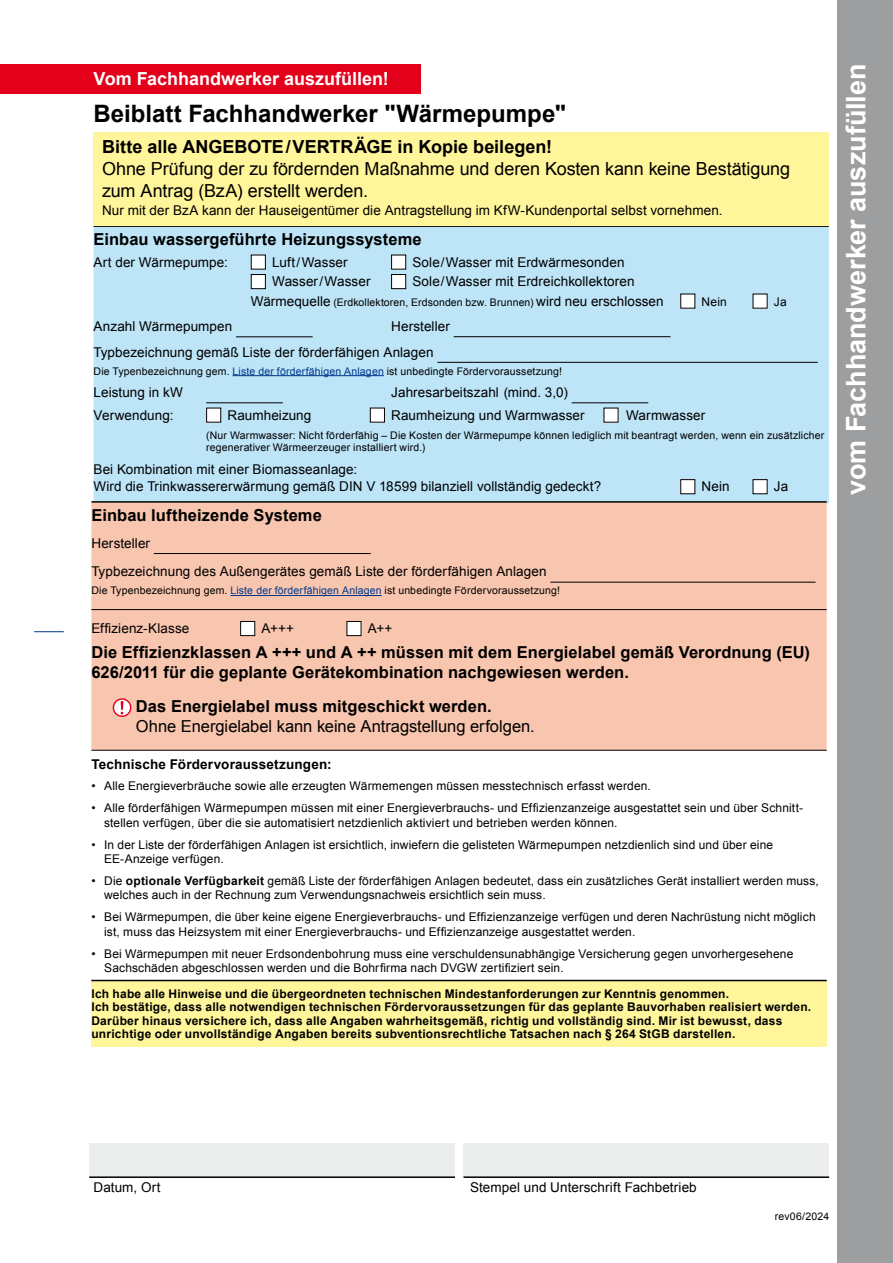
<style>
.page{position:relative;width:893px;height:1263px;background:#fff}
.page>*{position:absolute;margin:0;border:0;box-sizing:border-box;transform-origin:0 0}
.t1{font:700 27px "Arial";letter-spacing:-.005em;color:#fff}
.t2{font:700 24px "Arial";color:#000}
.t3{font:18px/21.6px "Arial";letter-spacing:-.005em;color:#000}
.t4{font:700 18px "Arial";color:#000}
.t5{font:700 18px "Arial";color:#fff}
.t6{font:700 16.5px/19.8px "Arial";letter-spacing:.005em;color:#000}
.t7{font:16.5px/19.8px "Arial";color:#000}
.t8{font:13.5px "Arial";letter-spacing:.005em;color:#000}
.t9{font:700 13.5px "Arial";letter-spacing:.015em;color:#000}
.t10{font:12px/14.4px "Arial";letter-spacing:.01em;color:#000}
.t11{font:700 12px/13.5px "Arial";letter-spacing:.015em;color:#000}
.t12{font:10.5px/12px "Arial";letter-spacing:.015em;color:#000}
.s1{font-size:13.5px}
.s2{color:#00378b}
.s3{font-weight:700}
</style>
<div class="page">
<hr style="left:34px;top:631px;width:30px;height:1px;background:#00378b">
<div style="left:0;top:64px;width:421px;height:30px;background:#e2001a"></div>
<div style="left:838px;top:0;width:55px;height:1263px;background:#9c9e9f"></div>
<div style="left:94px;top:227px;width:735px;height:277px;background:#bde4f7"></div>
<hr style="left:94px;top:225px;width:735px;height:2px;background:#000">
<hr style="left:233px;top:375px;width:151px;height:1px;background:#00378b">
<div style="left:251px;top:255px;width:14px;height:14px;background:#fff"></div>
<div style="left:251px;top:255px;width:15px;height:14px;border:1px solid #000"></div>
<div style="left:392px;top:255px;width:14px;height:14px;background:#fff"></div>
<div style="left:391px;top:255px;width:15px;height:14px;border:1px solid #000"></div>
<div style="left:251px;top:274px;width:14px;height:15px;background:#fff"></div>
<div style="left:251px;top:274px;width:15px;height:15px;border:1px solid #000"></div>
<div style="left:392px;top:274px;width:14px;height:15px;background:#fff"></div>
<div style="left:391px;top:274px;width:15px;height:15px;border:1px solid #000"></div>
<div style="left:681px;top:294px;width:14px;height:14px;background:#fff"></div>
<div style="left:753px;top:294px;width:14px;height:14px;background:#fff"></div>
<hr style="left:236px;top:337px;width:77px;height:1px;background:#000">
<hr style="left:454px;top:336px;width:216px;height:1px;background:#000">
<hr style="left:437px;top:362px;width:381px;height:1px;background:#000">
<hr style="left:206px;top:403px;width:77px;height:1px;background:#000">
<hr style="left:572px;top:403px;width:76px;height:1px;background:#000">
<div style="left:207px;top:408px;width:14px;height:14px;background:#fff"></div>
<div style="left:206px;top:408px;width:15px;height:14px;border:1px solid #000"></div>
<div style="left:370px;top:408px;width:14px;height:14px;background:#fff"></div>
<div style="left:370px;top:408px;width:15px;height:14px;border:1px solid #000"></div>
<div style="left:604px;top:408px;width:14px;height:14px;background:#fff"></div>
<div style="left:681px;top:480px;width:14px;height:14px;background:#fff"></div>
<div style="left:680px;top:479px;width:15px;height:15px;border:1px solid #000"></div>
<div style="left:753px;top:480px;width:14px;height:14px;background:#fff"></div>
<div style="left:753px;top:479px;width:14px;height:15px;border:1px solid #000"></div>
<div style="left:91px;top:503px;width:736px;height:247px;background:#f8c5ae"></div>
<div style="left:91px;top:980px;width:736px;height:67px;background:#fff59b"></div>
<hr style="left:91px;top:501px;width:736px;height:2px;background:#000">
<hr style="left:91px;top:609px;width:736px;height:1px;background:#000">
<hr style="left:91px;top:750px;width:736px;height:1px;background:#000">
<hr style="left:91px;top:980px;width:736px;height:1px;background:#000">
<hr style="left:230px;top:595px;width:152px;height:1px;background:#00378b">
<hr style="left:154px;top:553px;width:217px;height:1px;background:#000">
<hr style="left:550px;top:582px;width:266px;height:1px;background:#000">
<div style="left:241px;top:621px;width:14px;height:15px;background:#fff"></div>
<div style="left:240px;top:621px;width:15px;height:15px;border:1px solid #000"></div>
<div style="left:347px;top:621px;width:14px;height:15px;background:#fff"></div>
<div style="left:347px;top:621px;width:14px;height:15px;border:1px solid #000"></div>
<svg style="left:113px;top:698px;width:18px;height:19px"></svg>
<div style="left:94px;top:132px;width:735px;height:93px;background:#fff59b"></div>
<div style="left:89px;top:1144px;width:366px;height:34px;background:#eceded"></div>
<div style="left:463px;top:1144px;width:366px;height:34px;background:#eceded"></div>
<hr style="left:89px;top:1176px;width:366px;height:2px;background:#000">
<hr style="left:463px;top:1176px;width:366px;height:2px;background:#000">
<p class="t5" style="left:94px;top:67px;width:297px">Vom Fachhandwerker auszufüllen!</p>
<p class="t2" style="left:94px;top:98px;width:474px">Beiblatt Fachhandwerker "Wärmepumpe"</p>
<p class="t4" style="left:102px;top:135px;width:452px">Bitte alle ANGEBOTE/VERTRÄGE in Kopie beilegen!</p>
<p class="t3" style="left:102px;top:158px;width:690px">Ohne Prüfung der zu fördernden Maßnahme und deren Kosten kann keine Bestätigung zum Antrag (BzA) erstellt werden.</p>
<p class="t8" style="left:102px;top:201px;width:622px">Nur mit der BzA kann der Hauseigentümer die Antragstellung im KfW-Kundenportal selbst vornehmen.</p>
<p class="t6" style="left:94px;top:230px;width:330px">Einbau wassergeführte Heizungssysteme</p>
<p class="t8" style="left:94px;top:253px;width:136px">Art der Wärmepumpe:</p>
<p class="t8" style="left:272px;top:253px;width:77px">Luft/Wasser</p>
<p class="t8" style="left:412px;top:253px;width:214px">Sole/Wasser mit Erdwärmesonden</p>
<p class="t8" style="left:272px;top:272px;width:100px">Wasser/Wasser</p>
<p class="t8" style="left:412px;top:272px;width:224px">Sole/Wasser mit Erdreichkollektoren</p>
<p class="t12" style="left:251px;top:296px;width:414px"><span class="s1">Wärmequelle</span> (Erdkollektoren, Erdsonden bzw. Brunnen) <span class="s1">wird neu erschlossen</span></p>
<p class="t10" style="left:702px;top:294px;width:27px">Nein</p>
<p class="t10" style="left:774px;top:294px;width:14px">Ja</p>
<p class="t8" style="left:94px;top:317px;width:140px">Anzahl Wärmepumpen</p>
<p class="t8" style="left:391px;top:317px;width:60px">Hersteller</p>
<p class="t8" style="left:94px;top:343px;width:342px">Typbezeichnung gemäß Liste der förderfähigen Anlagen</p>
<p class="t12" style="left:94px;top:365px;width:470px">Die Typenbezeichnung gem. <span class="s2">Liste der förderfähigen Anlagen</span> ist unbedingte Fördervoraussetzung!</p>
<p class="t8" style="left:94px;top:383px;width:91px">Leistung in kW</p>
<p class="t8" style="left:391px;top:383px;width:178px">Jahresarbeitszahl (mind. 3,0)</p>
<p class="t8" style="left:94px;top:406px;width:81px">Verwendung:</p>
<p class="t8" style="left:227px;top:406px;width:85px">Raumheizung</p>
<p class="t8" style="left:391px;top:406px;width:195px">Raumheizung und Warmwasser</p>
<p class="t8" style="left:626px;top:406px;width:81px">Warmwasser</p>
<p class="t12" style="left:206px;top:429px;width:620px">(Nur Warmwasser: Nicht förderfähig – Die Kosten der Wärmepumpe können lediglich mit beantragt werden, wenn ein zusätzlicher regenerativer Wärmeerzeuger installiert wird.)</p>
<p class="t8" style="left:94px;top:460px;width:265px">Bei Kombination mit einer Biomasseanlage:</p>
<p class="t8" style="left:94px;top:477px;width:509px">Wird die Trinkwassererwärmung gemäß DIN V 18599 bilanziell vollständig gedeckt?</p>
<p class="t8" style="left:702px;top:477px;width:30px">Nein</p>
<p class="t8" style="left:774px;top:477px;width:16px">Ja</p>
<p class="t6" style="left:91px;top:505px;width:232px">Einbau luftheizende Systeme</p>
<p class="t8" style="left:91px;top:534px;width:60px">Hersteller</p>
<p class="t8" style="left:91px;top:563px;width:457px">Typbezeichnung des Außengerätes gemäß Liste der förderfähigen Anlagen</p>
<p class="t12" style="left:91px;top:585px;width:470px">Die Typenbezeichnung gem. <span class="s2">Liste der förderfähigen Anlagen</span> ist unbedingte Fördervoraussetzung!</p>
<p class="t8" style="left:91px;top:619px;width:99px">Effizienz-Klasse</p>
<p class="t8" style="left:261px;top:619px;width:34px">A+++</p>
<p class="t8" style="left:368px;top:619px;width:26px">A++</p>
<p class="t6" style="left:91px;top:643px;width:720px">Die Effizienzklassen A +++ und A ++ müssen mit dem Energielabel gemäß Verordnung (EU)<br>626/2011 für die geplante Gerätekombination nachgewiesen werden.</p>
<p class="t7" style="left:136px;top:697px;width:400px"><span class="s3">Das Energielabel muss mitgeschickt werden.<br></span>Ohne Energielabel kann keine Antragstellung erfolgen.</p>
<p class="t9" style="left:91px;top:755px;width:242px">Technische Fördervoraussetzungen:</p>
<p class="t10" style="left:91px;top:779px;width:561px">• Alle Energieverbräuche sowie alle erzeugten Wärmemengen müssen messtechnisch erfasst werden.</p>
<p class="t10" style="left:104px;top:801px;width:700px;text-indent:-13px">• Alle förderfähigen Wärmepumpen müssen mit einer Energieverbrauchs- und Effizienzanzeige ausgestattet sein und über Schnitt&shy;stellen verfügen, über die sie automatisiert netzdienlich aktiviert und betrieben werden können.</p>
<p class="t10" style="left:104px;top:837px;width:670px;text-indent:-13px">• In der Liste der förderfähigen Anlagen ist ersichtlich, inwiefern die gelisteten Wärmepumpen netzdienlich sind und über eine<br>EE-Anzeige verfügen.</p>
<p class="t10" style="left:104px;top:874px;width:716px;text-indent:-13px">• Die <span class="s3">optionale Verfügbarkeit</span> gemäß Liste der förderfähigen Anlagen bedeutet, dass ein zusätzliches Gerät installiert werden muss, welches auch in der Rechnung zum Verwendungsnachweis ersichtlich sein muss.</p>
<p class="t10" style="left:104px;top:910px;width:713px;text-indent:-13px">• Bei Wärmepumpen, die über keine eigene Energieverbrauchs- und Effizienzanzeige verfügen und deren Nachrüstung nicht möglich ist, muss das Heizsystem mit einer Energieverbrauchs- und Effizienzanzeige ausgestattet werden.</p>
<p class="t10" style="left:104px;top:946px;width:691px;text-indent:-13px">• Bei Wärmepumpen mit neuer Erdsondenbohrung muss eine verschuldensunabhängige Versicherung gegen unvorhergesehene<br>Sachschäden abgeschlossen werden und die Bohrfirma nach DVGW zertifiziert sein.</p>
<p class="t11" style="left:91px;top:987px;width:721px">Ich habe alle Hinweise und die übergeordneten technischen Mindestanforderungen zur Kenntnis genommen.<br>Ich bestätige, dass alle notwendigen technischen Fördervoraussetzungen für das geplante Bauvorhaben realisiert werden.<br>Darüber hinaus versichere ich, dass alle Angaben wahrheitsgemäß, richtig und vollständig sind. Mir ist bewusst, dass unrichtige oder unvollständige Angaben bereits subventionsrechtliche Tatsachen nach § 264 StGB darstellen.</p>
<p class="t1" style="left:838px;top:494px;width:432px;rotate:-90deg">vom Fachhandwerker auszufüllen</p>
<p class="t8" style="left:94px;top:1178px;width:69px">Datum, Ort</p>
<p class="t8" style="left:470px;top:1178px;width:228px">Stempel und Unterschrift Fachbetrieb</p>
<p class="t12" style="left:775px;top:1211px;width:56px">rev06/2024</p>
</div>
